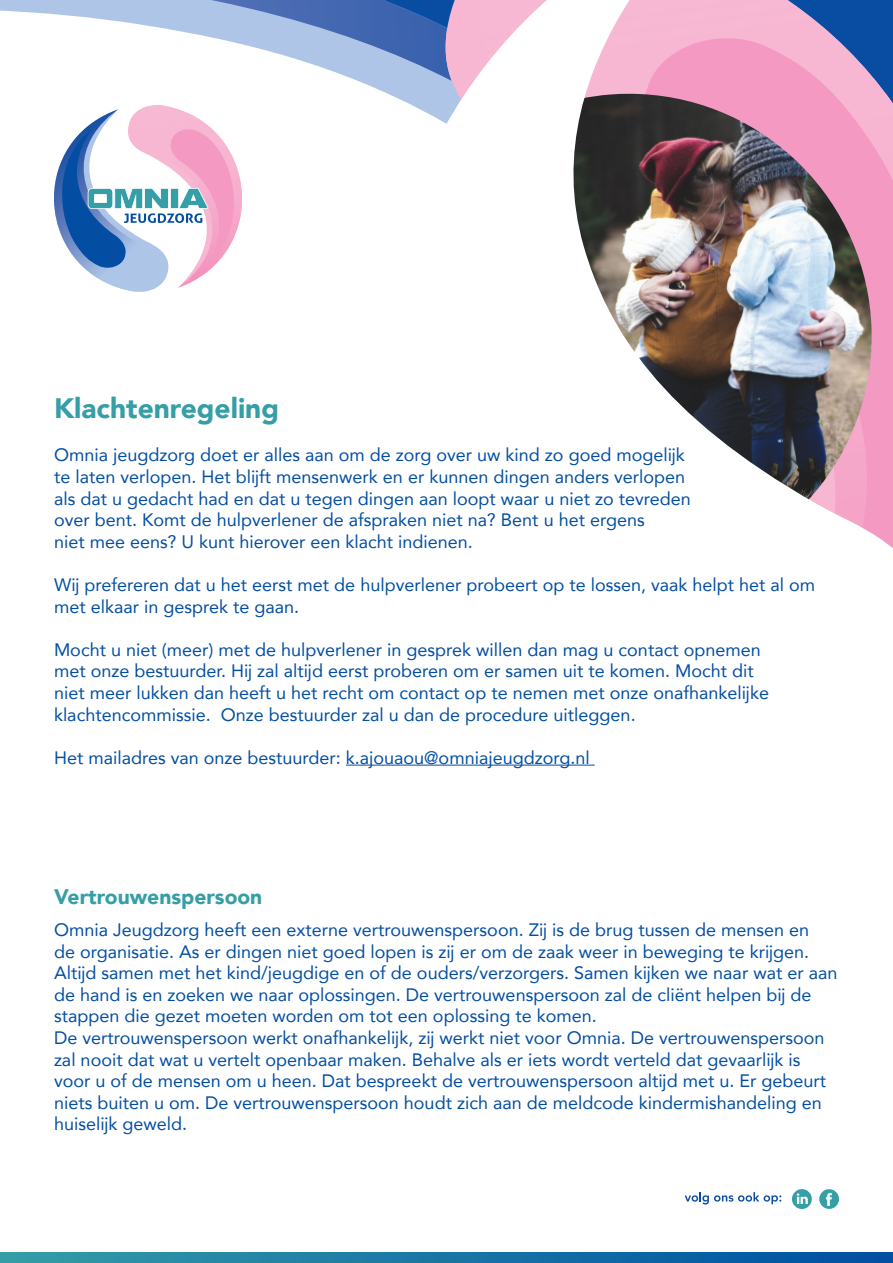
<style>
.page{position:relative;width:893px;height:1263px;background:#fff}
.page>*{position:absolute;margin:0;border:0;box-sizing:border-box;transform-origin:0 0}
.t1{font:900 28.05px "Avenir";color:#359ea6}
.t2{font:900 21px "Avenir";color:#359ea6}
.t3{font:18px/21.6px "Avenir";color:#034ea2}
</style>
<div class="page">
<svg style="left:0;top:1252px;width:893px;height:11px;background:#1975a4"></svg>
<svg style="left:0;top:0;width:262px;height:50px"></svg>
<svg style="left:262px;top:0;width:631px;height:766px"></svg>
<svg style="left:685px;top:1192px;width:96px;height:12px"></svg>
<svg style="left:792px;top:1189px;width:20px;height:20px"></svg>
<svg style="left:819px;top:1189px;width:20px;height:20px"></svg>
<svg style="left:54px;top:104px;width:217px;height:189px"></svg>
<hr style="left:346px;top:765px;width:249px;height:1px;background:#034ea2">
<p class="t1" style="left:54px;top:384px;width:227px">Klachtenregeling</p>
<p class="t3" style="left:54px;top:444px;width:632px">Omnia jeugdzorg doet er alles aan om de zorg over uw kind zo goed mogelijk</p>
<p class="t3" style="left:54px;top:465px;width:633px">te laten verlopen. Het blijft mensenwerk en er kunnen dingen anders verlopen</p>
<p class="t3" style="left:54px;top:487px;width:638px">als dat u gedacht had en dat u tegen dingen aan loopt waar u niet zo tevreden</p>
<p class="t3" style="left:54px;top:509px;width:592px">over bent. Komt de hulpverlener de afspraken niet na? Bent u het ergens</p>
<p class="t3" style="left:54px;top:530px;width:420px">niet mee eens? U kunt hierover een klacht indienen.</p>
<p class="t3" style="left:54px;top:573px;width:763px">Wij prefereren dat u het eerst met de hulpverlener probeert op te lossen, vaak helpt het al om met elkaar in gesprek te gaan.</p>
<p class="t3" style="left:54px;top:638px;width:716px">Mocht u niet (meer) met de hulpverlener in gesprek willen dan mag u contact opnemen met onze bestuurder. Hij zal altijd eerst proberen om er samen uit te komen. Mocht dit niet meer lukken dan heeft u het recht om contact op te nemen met onze onafhankelijke klachtencommissie. Onze bestuurder zal u dan de procedure uitleggen.</p>
<p class="t3" style="left:54px;top:746px;width:537px">Het mailadres van onze bestuurder: k.ajouaou@omniajeugdzorg.nl</p>
<p class="t2" style="left:54px;top:878px;width:210px">Vertrouwenspersoon</p>
<p class="t3" style="left:54px;top:918px;width:785px">Omnia Jeugdzorg heeft een externe vertrouwenspersoon. Zij is de brug tussen de mensen en<br>de organisatie. As er dingen niet goed lopen is zij er om de zaak weer in beweging te krijgen.<br>Altijd samen met het kind/jeugdige en of de ouders/verzorgers. Samen kijken we naar wat er aan de hand is en zoeken we naar oplossingen. De vertrouwenspersoon zal de cliënt helpen bij de stappen die gezet moeten worden om tot een oplossing te komen.</p>
<p class="t3" style="left:54px;top:1026px;width:774px">De vertrouwenspersoon werkt onafhankelijk, zij werkt niet voor Omnia. De vertrouwenspersoon zal nooit dat wat u vertelt openbaar maken. Behalve als er iets wordt verteld dat gevaarlijk is voor u of de mensen om u heen. Dat bespreekt de vertrouwenspersoon altijd met u. Er gebeurt niets buiten u om. De vertrouwenspersoon houdt zich aan de meldcode kindermishandeling en huiselijk geweld.</p>
</div>
